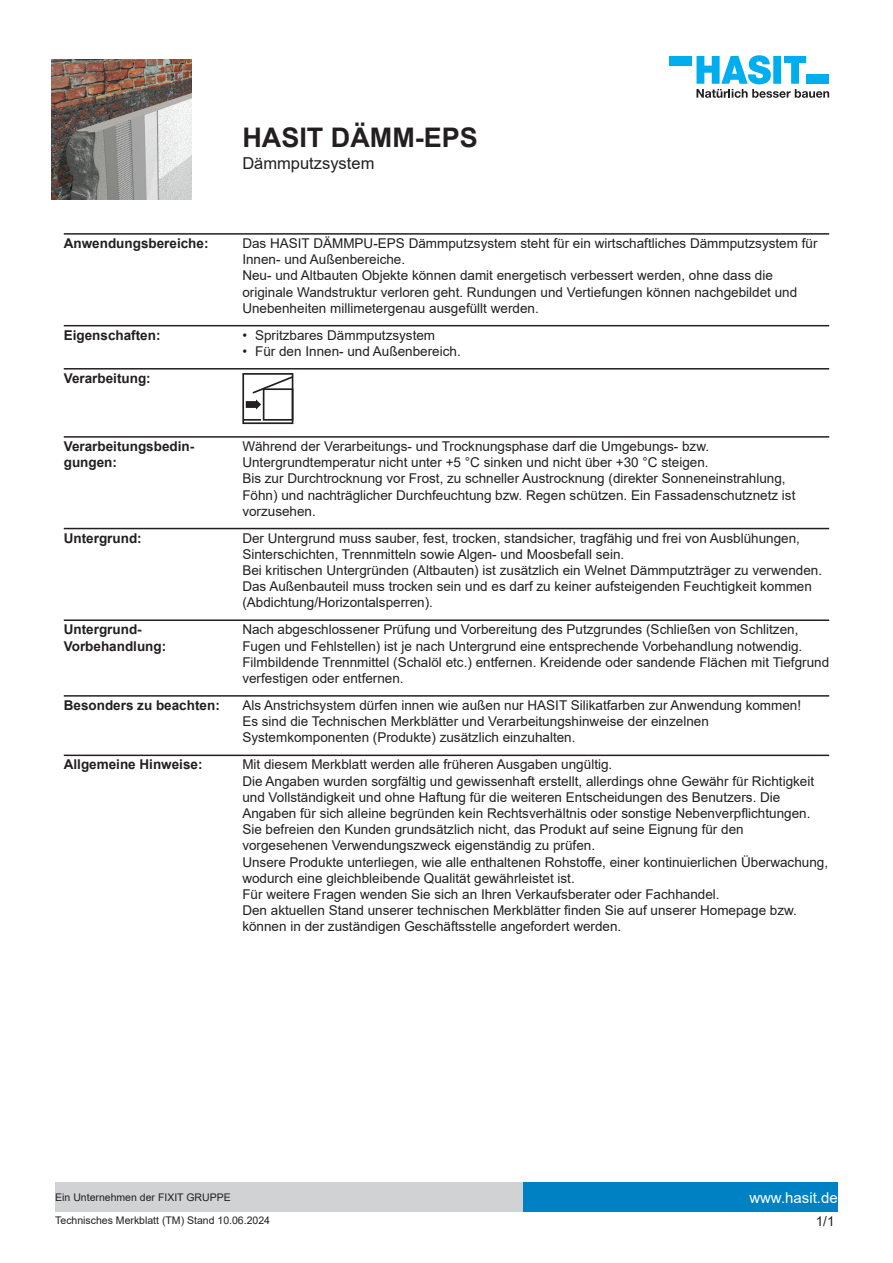
<style>
.page{position:relative;width:893px;height:1263px;background:#fff}
.page>*{position:absolute;margin:0;border:0;box-sizing:border-box;transform-origin:0 0}
.t1{font:700 27px "Arial";color:#231f20}
.t2{font:16.5px "Arial";color:#231f20}
.t3{font:15px "Arial";color:#fff}
.t4{font:13.5px/16.2px "Arial";color:#231f20}
.t5{font:700 13.5px/16.2px "Arial";color:#231f20}
.t6{font:10.5px "Arial";color:#231f20}
</style>
<div class="page">
<img style="left:51px;top:60px;width:140px;height:140px">
<div style="left:669px;top:56px;width:23px;height:10px;background:#00aeef"></div>
<svg style="left:696px;top:55px;width:133px;height:43px"></svg>
<div style="left:523px;top:1182px;width:315px;height:30px;background:#0081c3"></div>
<div style="left:55px;top:1182px;width:468px;height:30px;background:#d1d2d4"></div>
<hr style="left:64px;top:233px;width:765px;height:2px;background:#231f20">
<hr style="left:64px;top:325px;width:765px;height:1px;background:#231f20">
<hr style="left:64px;top:368px;width:765px;height:1px;background:#231f20">
<svg style="left:242px;top:373px;width:51px;height:51px"></svg>
<hr style="left:64px;top:436px;width:765px;height:2px;background:#231f20">
<hr style="left:64px;top:528px;width:765px;height:1px;background:#231f20">
<hr style="left:64px;top:619px;width:765px;height:2px;background:#231f20">
<hr style="left:64px;top:695px;width:765px;height:2px;background:#231f20">
<hr style="left:64px;top:755px;width:765px;height:1px;background:#231f20">
<h1 class="t1" style="left:242px;top:119px;width:237px">HASIT DÄMM-EPS</h1>
<p class="t2" style="left:242px;top:152px;width:134px">Dämmputzsystem</p>
<p class="t5" style="left:64px;top:235px;width:146px">Anwendungsbereiche:</p>
<p class="t4" style="left:242px;top:235px;width:577px">Das HASIT DÄMMPU-EPS Dämmputzsystem steht für ein wirtschaftliches Dämmputzsystem für Innen- und Außenbereiche.<br>Neu- und Altbauten Objekte können damit energetisch verbessert werden, ohne dass die originale Wandstruktur verloren geht. Rundungen und Vertiefungen können nachgebildet und Unebenheiten millimetergenau ausgefüllt werden.</p>
<p class="t5" style="left:64px;top:327px;width:98px">Eigenschaften:</p>
<p class="t4" style="left:242px;top:327px;width:194px">• Spritzbares Dämmputzsystem</p>
<p class="t4" style="left:242px;top:343px;width:220px">• Für den Innen- und Außenbereich.</p>
<p class="t5" style="left:64px;top:370px;width:89px">Verarbeitung:</p>
<p class="t5" style="left:64px;top:438px;width:132px">Verarbeitungsbedin&shy;gungen:</p>
<p class="t4" style="left:242px;top:438px;width:555px">Während der Verarbeitungs- und Trocknungsphase darf die Umgebungs- bzw.<br>Untergrundtemperatur nicht unter +5 °C sinken und nicht über +30 °C steigen.<br>Bis zur Durchtrocknung vor Frost, zu schneller Austrocknung (direkter Sonneneinstrahlung, Föhn) und nachträglicher Durchfeuchtung bzw. Regen schützen. Ein Fassadenschutznetz ist vorzusehen.</p>
<p class="t5" style="left:64px;top:530px;width:79px">Untergrund:</p>
<p class="t4" style="left:242px;top:530px;width:581px">Der Untergrund muss sauber, fest, trocken, standsicher, tragfähig und frei von Ausblühungen, Sinterschichten, Trennmitteln sowie Algen- und Moosbefall sein.<br>Bei kritischen Untergründen (Altbauten) ist zusätzlich ein Welnet Dämmputzträger zu verwenden.<br>Das Außenbauteil muss trocken sein und es darf zu keiner aufsteigenden Feuchtigkeit kommen (Abdichtung/Horizontalsperren).</p>
<p class="t5" style="left:64px;top:622px;width:104px">Untergrund-<br>Vorbehandlung:</p>
<p class="t4" style="left:242px;top:621px;width:588px">Nach abgeschlossener Prüfung und Vorbereitung des Putzgrundes (Schließen von Schlitzen, Fugen und Fehlstellen) ist je nach Untergrund eine entsprechende Vorbehandlung notwendig.<br>Filmbildende Trennmittel (Schalöl etc.) entfernen. Kreidende oder sandende Flächen mit Tiefgrund verfestigen oder entfernen.</p>
<p class="t5" style="left:64px;top:697px;width:158px">Besonders zu beachten:</p>
<p class="t4" style="left:242px;top:697px;width:560px">Als Anstrichsystem dürfen innen wie außen nur HASIT Silikatfarben zur Anwendung kommen!<br>Es sind die Technischen Merkblätter und Verarbeitungshinweise der einzelnen<br>Systemkomponenten (Produkte) zusätzlich einzuhalten.</p>
<p class="t5" style="left:64px;top:757px;width:140px">Allgemeine Hinweise:</p>
<p class="t4" style="left:242px;top:756px;width:587px">Mit diesem Merkblatt werden alle früheren Ausgaben ungültig.<br>Die Angaben wurden sorgfältig und gewissenhaft erstellt, allerdings ohne Gewähr für Richtigkeit und Vollständigkeit und ohne Haftung für die weiteren Entscheidungen des Benutzers. Die Angaben für sich alleine begründen kein Rechtsverhältnis oder sonstige Nebenverpflichtungen.<br>Sie befreien den Kunden grundsätzlich nicht, das Produkt auf seine Eignung für den vorgesehenen Verwendungszweck eigenständig zu prüfen.<br>Unsere Produkte unterliegen, wie alle enthaltenen Rohstoffe, einer kontinuierlichen Überwachung, wodurch eine gleichbleibende Qualität gewährleistet ist.<br>Für weitere Fragen wenden Sie sich an Ihren Verkaufsberater oder Fachhandel.<br>Den aktuellen Stand unserer technischen Merkblätter finden Sie auf unserer Homepage bzw. können in der zuständigen Geschäftsstelle angefordert werden.</p>
<p class="t6" style="left:55px;top:1190px;width:177px">Ein Unternehmen der FIXIT GRUPPE</p>
<p class="t3" style="left:749px;top:1187px;width:90px">www.hasit.de</p>
<p class="t6" style="left:55px;top:1213px;width:216px">Technisches Merkblatt (TM) Stand 10.06.2024</p>
<p class="t4" style="left:816px;top:1213px;width:20px">1/1</p>
</div>
